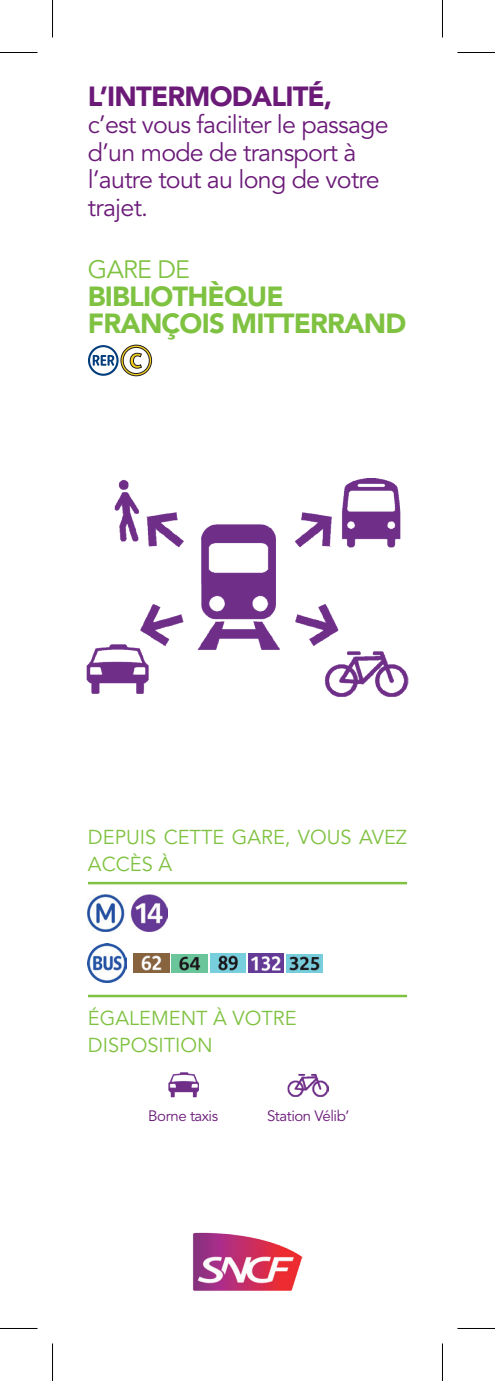
<style>
.page{position:relative;width:495px;height:1381px;background:#fff}
.page>*{position:absolute;margin:0;border:0;box-sizing:border-box;transform-origin:0 0}
.t1{font:900 27.5px/27.5px "Avenir LT Std";letter-spacing:-.03em;color:#7fc241}
.t2{font:900 27.5px "Avenir LT Std";letter-spacing:-.03em;color:#6b1a78}
.t3{font:25px/27.5px "Avenir LT Std";color:#6b1a78}
.t4{font:25px "Avenir LT Std";letter-spacing:-.03em;color:#7fc241}
.t5{font:20px/27.5px "Avenir LT Std";color:#7fc241}
.t6{font:15px "Avenir LT Std";color:#6b1a78}
</style>
<div class="page">
<img style="left:86px;top:478px;width:322px;height:218px">
<hr style="left:88px;top:994px;width:319px;height:3px;background:#7fc241">
<img style="left:169px;top:1072px;width:29px;height:26px">
<img style="left:192px;top:1232px;width:111px;height:59px">
<img style="left:287px;top:1074px;width:41px;height:22px">
<svg style="left:88px;top:345px;width:64px;height:31px"></svg>
<hr style="left:88px;top:882px;width:319px;height:2px;background:#7fc241">
<img style="left:88px;top:895px;width:79px;height:36px">
<img style="left:88px;top:944px;width:38px;height:38px">
<img style="left:134px;top:954px;width:35px;height:18px">
<img style="left:172px;top:954px;width:35px;height:18px">
<img style="left:210px;top:954px;width:36px;height:18px">
<img style="left:248px;top:954px;width:36px;height:18px">
<img style="left:287px;top:954px;width:35px;height:18px">
<hr style="left:0;top:52px;width:38px;height:1px;background:#000">
<hr style="left:457px;top:52px;width:38px;height:1px;background:#000">
<hr style="left:0;top:1328px;width:38px;height:1px;background:#000">
<hr style="left:457px;top:1328px;width:38px;height:1px;background:#000">
<hr style="left:52px;top:0;width:1px;height:37px;background:#000">
<hr style="left:52px;top:1343px;width:1px;height:38px;background:#000">
<hr style="left:442px;top:0;width:1px;height:37px;background:#000">
<hr style="left:442px;top:1343px;width:1px;height:38px;background:#000">
<p class="t2" style="left:88px;top:80px;width:246px">L’INTERMODALITÉ,</p>
<p class="t3" style="left:88px;top:112px;width:302px">c’est vous faciliter le passage d’un mode de transport à l’autre tout au long de votre trajet.</p>
<p class="t4" style="left:88px;top:255px;width:104px">Gare de</p>
<p class="t1" style="left:88px;top:282px;width:320px">BIBLIOTHÈQUE<br>FRANÇOIS MITTERRAND</p>
<p class="t5" style="left:88px;top:824px;width:320px">Depuis cette gare, vous avez accès à</p>
<p class="t5" style="left:88px;top:1005px;width:210px">également à votre disposition</p>
<p class="t6" style="left:148px;top:1107px;width:71px">Borne taxis</p>
<p class="t6" style="left:267px;top:1107px;width:84px">Station Vélib’</p>
</div>
